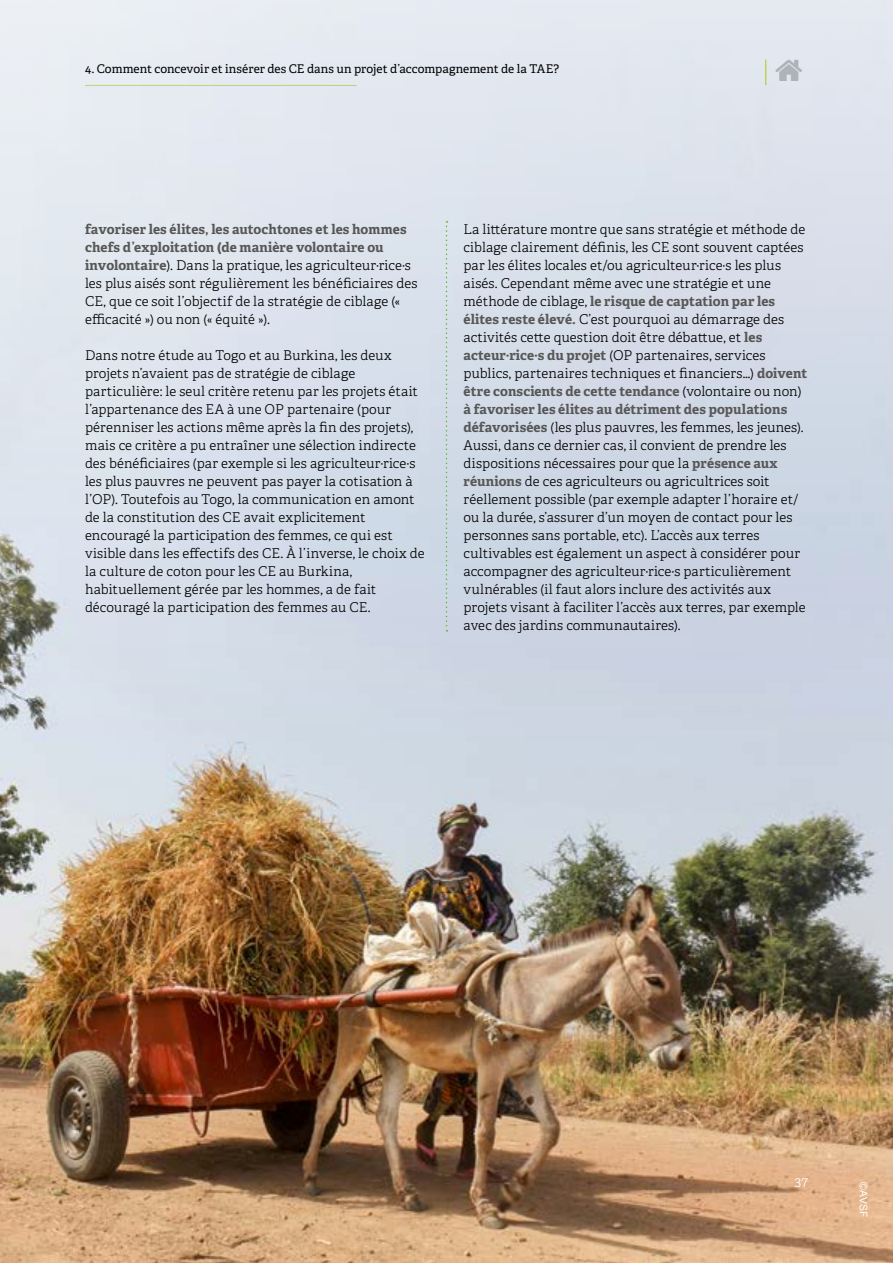
<style>
.page{position:relative;width:893px;height:1263px;background:#fff}
.page>*{position:absolute;margin:0;border:0;box-sizing:border-box;transform-origin:0 0}
.t1{font:300 13.5px/18px "Adelle";letter-spacing:.01em;color:#000}
.t2{font:300 13.5px "Adelle";color:#fff}
.t3{font:12px "Adelle";color:#000}
.t4{font:10.5px "Arial";color:#fff}
.s1{font-weight:700;color:#575756}
</style>
<div class="page">
<img style="left:0;top:0;width:893px;height:1263px">
<svg style="left:446px;top:221px;width:1px;height:410px"></svg>
<svg style="left:765px;top:60px;width:1px;height:25px"></svg>
<svg style="left:775px;top:59px;width:27px;height:22px"></svg>
<p class="t3" style="left:85px;top:61px;width:476px">4. Comment concevoir et insérer des CE dans un projet d’accompagnement de la TAE?</p>
<p class="t1" style="left:85px;top:220px;width:334px"><span class="s1">favoriser les élites, les autochtones et les hommes chefs d’exploitation (de manière volontaire ou involontaire</span>). Dans la pratique, les agriculteur·rice·s les plus aisés sont régulièrement les bénéficiaires des CE, que ce soit l’objectif de la stratégie de ciblage (« efficacité ») ou non (« équité »).</p>
<p class="t1" style="left:85px;top:346px;width:341px">Dans notre étude au Togo et au Burkina, les deux projets n’avaient pas de stratégie de ciblage particulière: le seul critère retenu par les projets était l’appartenance des EA à une OP partenaire (pour pérenniser les actions même après la fin des projets), mais ce critère a pu entraîner une sélection indirecte des bénéficiaires (par exemple si les agriculteur·rice·s les plus pauvres ne peuvent pas payer la cotisation à l’OP). Toutefois au Togo, la communication en amont de la constitution des CE avait explicitement encouragé la participation des femmes, ce qui est visible dans les effectifs des CE. À l’inverse, le choix de la culture de coton pour les CE au Burkina, habituellement gérée par les hommes, a de fait découragé la participation des femmes au CE.</p>
<p class="t1" style="left:463px;top:220px;width:345px">La littérature montre que sans stratégie et méthode de ciblage clairement définis, les CE sont souvent captées par les élites locales et/ou agriculteur·rice·s les plus aisés. Cependant même avec une stratégie et une méthode de ciblage, <span class="s1">le risque de captation par les élites reste élevé.</span> C’est pourquoi au démarrage des activités cette question doit être débattue, et <span class="s1">les acteur·rice·s du projet</span> (OP partenaires, services publics, partenaires techniques et financiers…) <span class="s1">doivent être conscients de cette tendance</span> (volontaire ou non) <span class="s1">à favoriser les élites au détriment des populations défavorisées</span> (les plus pauvres, les femmes, les jeunes).<br>Aussi, dans ce dernier cas, il convient de prendre les dispositions nécessaires pour que la <span class="s1">présence aux réunions</span> de ces agriculteurs ou agricultrices soit réellement possible (par exemple adapter l’horaire et/ ou la durée, s’assurer d’un moyen de contact pour les personnes sans portable, etc). L’accès aux terres cultivables est également un aspect à considérer pour accompagner des agriculteur·rice·s particulièrement vulnérables (il faut alors inclure des activités aux projets visant à faciliter l’accès aux terres, par exemple avec des jardins communautaires).</p>
<p class="t2" style="left:795px;top:1173px;width:15px">37</p>
<p class="t4" style="left:870px;top:1182px;width:37px;rotate:90deg">©AVSF</p>
</div>
